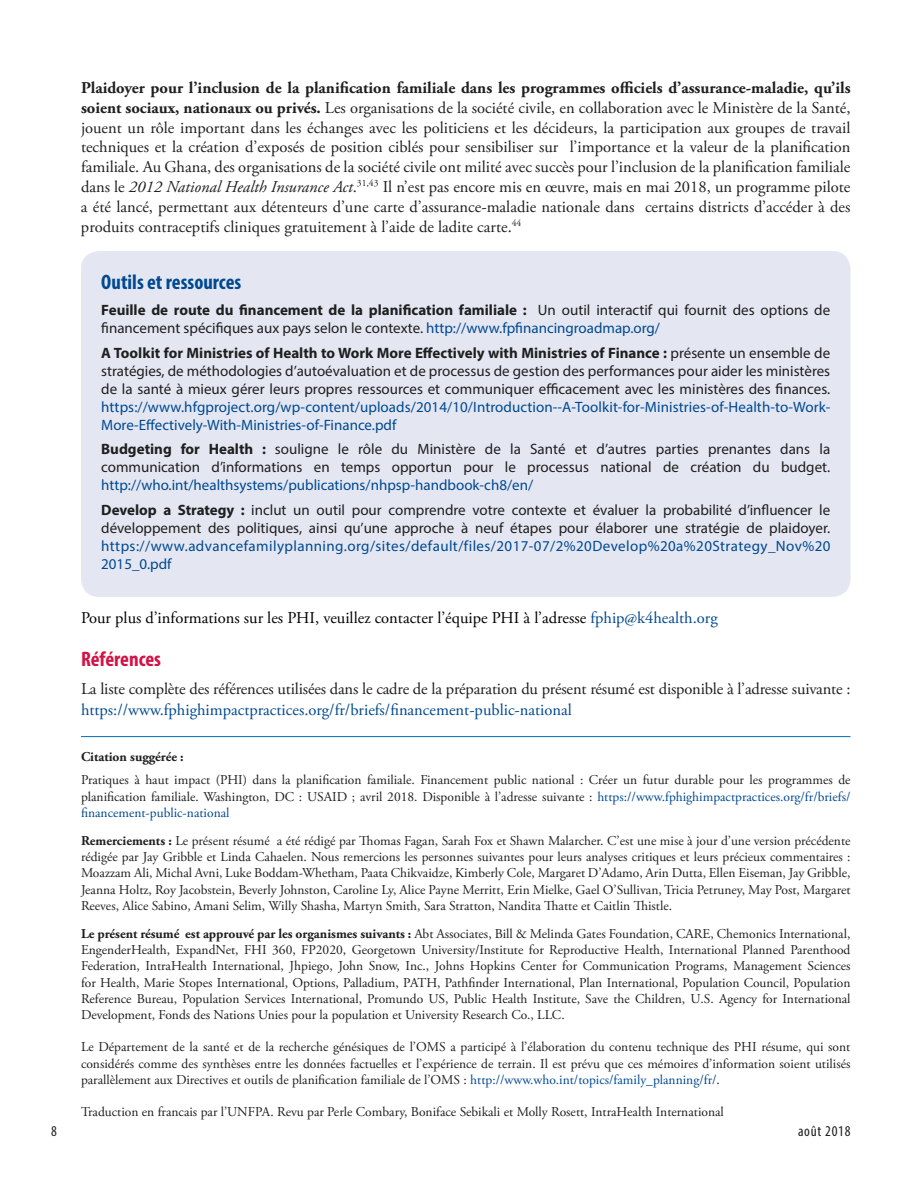
<style>
.page{position:relative;width:918px;height:1188px;background:#fff}
.page>*{position:absolute;margin:0;border:0;box-sizing:border-box;transform-origin:0 0}
.t1{font:700 condensed 21px "Myriad Pro";color:#004990}
.t2{font:700 condensed 21px "Myriad Pro";color:#d31245}
.t3{font:16.5px/19.8px "Adobe Garamond Pro";letter-spacing:-.01em;color:#1f1f1f;text-align:justify}
.t4{font:16.5px "Adobe Garamond Pro";color:#000}
.t5{font:16.5px "Adobe Garamond Pro";color:#004990}
.t6{font:15px/18px "Myriad Pro";color:#1f1f1f}
.t7{font:15px/18px "Myriad Pro";letter-spacing:.005em;color:#004990}
.t8{font:15px/18px "Myriad Pro";letter-spacing:.03em;color:#004990}
.t9{font:condensed 15px "Myriad Pro";letter-spacing:.05em;color:#1f1f1f}
.t10{font:13.5px/16.2px "Adobe Garamond Pro";color:#1f1f1f;text-align:justify}
.t11{font:700 13.5px "Adobe Garamond Pro";color:#1f1f1f}
.s1{font-weight:700}
.s2{font-style:italic}
.s3{color:#004990}
</style>
<div class="page">
<div style="left:81px;top:251px;width:769px;height:346px;background:#e4e7f2;border-radius:18px"></div>
<hr style="left:81px;top:736px;width:769px;height:1px;background:#026cb6">
<p class="t3" style="left:81px;top:78px;width:771px"><span class="s1">Plaidoyer pour l’inclusion de la planification familiale dans les programmes officiels d’assurance-maladie, qu’ils soient sociaux, nationaux ou privés.</span> Les organisations de la société civile, en collaboration avec le Ministère de la Santé, jouent un rôle important dans les échanges avec les politiciens et les décideurs, la participation aux groupes de travail techniques et la création d’exposés de position ciblés pour sensibiliser sur l’importance et la valeur de la planification familiale. Au Ghana, des organisations de la société civile ont milité avec succès pour l’inclusion de la planification familiale dans le <span class="s2">2012 National Health Insurance Act</span>.<sup>31,43</sup> Il n’est pas encore mis en œuvre, mais en mai 2018, un programme pilote a été lancé, permettant aux détenteurs d’une carte d’assurance-maladie nationale dans certains districts d’accéder à des produits contraceptifs cliniques gratuitement à l’aide de ladite carte.<sup>44</sup></p>
<h1 class="t1" style="left:101px;top:268px;width:142px">Outils et ressources</h1>
<p class="t6" style="left:101px;top:301px;width:731px"><span class="s1">Feuille de route du financement de la planification familiale :</span> Un outil interactif qui fournit des options de financement spécifiques aux pays selon le contexte. <span class="s3">http://www.fpfinancingroadmap.org/</span></p>
<p class="t6" style="left:101px;top:343px;width:731px;text-align:justify"><span class="s1">A Toolkit for Ministries of Health to Work More Effectively with Ministries of Finance :</span> présente un ensemble de stratégies, de méthodologies d’autoévaluation et de processus de gestion des performances pour aider les ministères de la santé à mieux gérer leurs propres ressources et communiquer efficacement avec les ministères des finances.</p>
<p class="t7" style="left:101px;top:397px;width:731px">https://www.hfgproject.org/wp-content/uploads/2014/10/Introduction--A-Toolkit-for-Ministries-of-Health-to-Work-<br>More-Effectively-With-Ministries-of-Finance.pdf</p>
<p class="t6" style="left:101px;top:440px;width:731px"><span class="s1">Budgeting for Health :</span> souligne le rôle du Ministère de la Santé et d’autres parties prenantes dans la communication d’informations en temps opportun pour le processus national de création du budget.</p>
<p class="t6" style="left:101px;top:473px;width:731px;line-height:24.8px"><span class="s3">http://who.int/healthsystems/publications/nhpsp-handbook-ch8/en/<br></span><span class="s1">Develop a Strategy :</span> inclut un outil pour comprendre votre contexte et évaluer la probabilité d’influencer le</p>
<p class="t6" style="left:101px;top:519px;width:731px">développement des politiques, ainsi qu’une approche à neuf étapes pour élaborer une stratégie de plaidoyer.</p>
<p class="t8" style="left:101px;top:537px;width:731px">https://www.advancefamilyplanning.org/sites/default/files/2017-07/2%20Develop%20a%20Strategy_Nov%20<br>2015_0.pdf</p>
<p class="t4" style="left:81px;top:608px;width:638px">Pour plus d’informations sur les PHI, veuillez contacter l’équipe PHI à l’adresse <span class="s3">fphip@k4health.org</span></p>
<h1 class="t2" style="left:81px;top:646px;width:82px">Références</h1>
<p class="t3" style="left:81px;top:679px;width:771px">La liste complète des références utilisées dans le cadre de la préparation du présent résumé est disponible à l’adresse suivante :</p>
<p class="t5" style="left:81px;top:700px;width:492px">https://www.fphighimpactpractices.org/fr/briefs/financement-public-national</p>
<p class="t11" style="left:81px;top:749px;width:104px">Citation suggérée :</p>
<p class="t10" style="left:81px;top:772px;width:771px">Pratiques à haut impact (PHI) dans la planification familiale. Financement public national : Créer un futur durable pour les programmes de planification familiale. Washington, DC : USAID ; avril 2018. Disponible à l’adresse suivante : <span class="s3">https://www.fphighimpactpractices.org/fr/briefs/ financement-public-national</span></p>
<p class="t10" style="left:81px;top:833px;width:771px"><span class="s1">Remerciements :</span> Le présent résumé a été rédigé par Thomas Fagan, Sarah Fox et Shawn Malarcher. C’est une mise à jour d’une version précédente rédigée par Jay Gribble et Linda Cahaelen. Nous remercions les personnes suivantes pour leurs analyses critiques et leurs précieux commentaires :<br>Moazzam Ali, Michal Avni, Luke Boddam-Whetham, Paata Chikvaidze, Kimberly Cole, Margaret D’Adamo, Arin Dutta, Ellen Eiseman, Jay Gribble, Jeanna Holtz, Roy Jacobstein, Beverly Johnston, Caroline Ly, Alice Payne Merritt, Erin Mielke, Gael O’Sullivan, Tricia Petruney, May Post, Margaret Reeves, Alice Sabino, Amani Selim, Willy Shasha, Martyn Smith, Sara Stratton, Nandita Thatte et Caitlin Thistle.</p>
<p class="t10" style="left:81px;top:926px;width:771px"><span class="s1">Le présent résumé est approuvé par les organismes suivants :</span> Abt Associates, Bill &amp; Melinda Gates Foundation, CARE, Chemonics International, EngenderHealth, ExpandNet, FHI 360, FP2020, Georgetown University/Institute for Reproductive Health, International Planned Parenthood Federation, IntraHealth International, Jhpiego, John Snow, Inc., Johns Hopkins Center for Communication Programs, Management Sciences for Health, Marie Stopes International, Options, Palladium, PATH, Pathfinder International, Plan International, Population Council, Population Reference Bureau, Population Services International, Promundo US, Public Health Institute, Save the Children, U.S. Agency for International Development, Fonds des Nations Unies pour la population et University Research Co., LLC.</p>
<p class="t10" style="left:81px;top:1039px;width:771px">Le Département de la santé et de la recherche génésiques de l’OMS a participé à l’élaboration du contenu technique des PHI résume, qui sont considérés comme des synthèses entre les données factuelles et l’expérience de terrain. Il est prévu que ces mémoires d’information soient utilisés parallèlement aux Directives et outils de planification familiale de l’OMS : <span class="s3">http://www.who.int/topics/family_planning/fr/</span>.</p>
<p class="t10" style="left:81px;top:1104px;width:644px">Traduction en francais par l’UNFPA. Revu par Perle Combary, Boniface Sebikali et Molly Rosett, IntraHealth International</p>
<p class="t9" style="left:51px;top:1122px;width:7px">8</p>
<p class="t9" style="left:798px;top:1122px;width:54px">août 2018</p>
</div>
